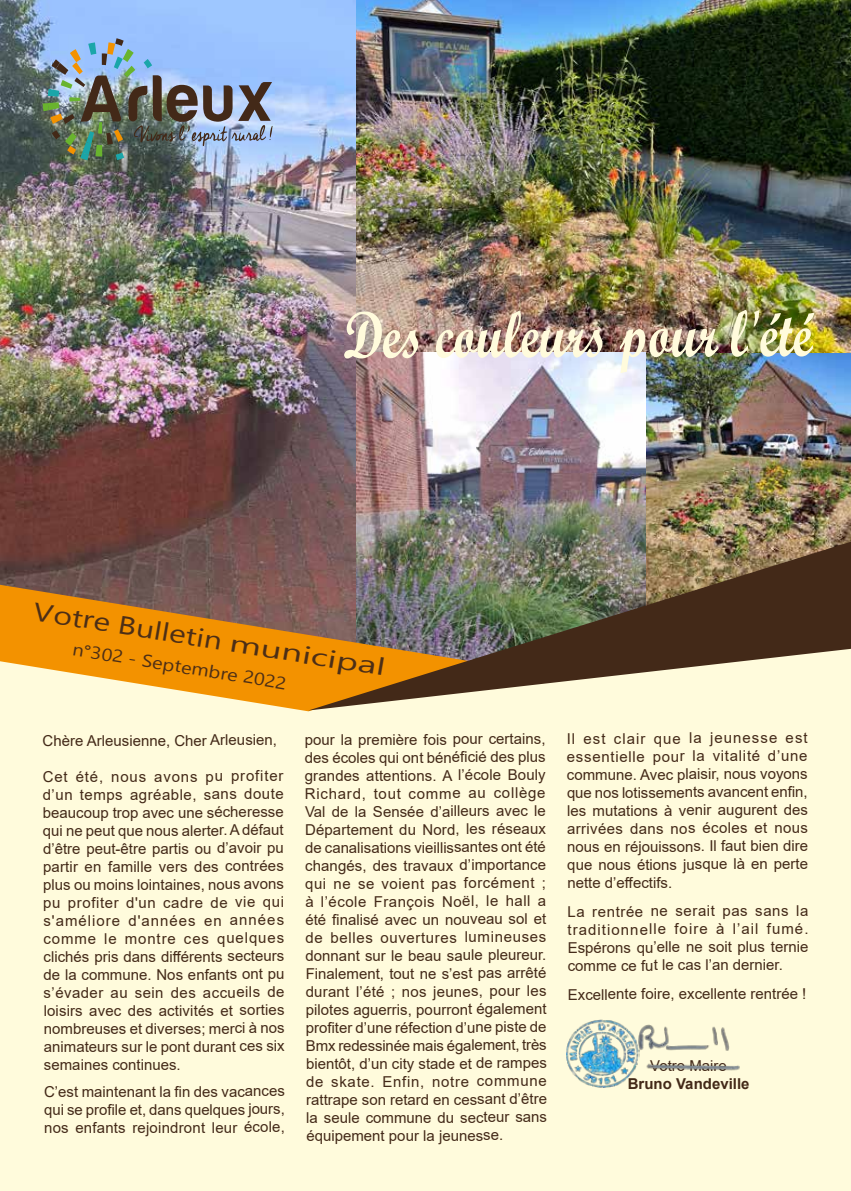
<style>
.page{position:relative;width:851px;height:1191px;background:#fff}
.page>*{position:absolute;margin:0;border:0;box-sizing:border-box;transform-origin:0 0}
.t1{font:66.15px "Script MT Bold";color:#fffbdc;scale:.78 1}
.t2{font:25.35px "Gadugi";color:#432918;scale:1.26 1}
.t3{font:17.4px "Gadugi";color:#432918;scale:1.16 1}
.t4{font:15px/18px "Arial";letter-spacing:-.005em;color:#432918;text-align:justify}
.t5{font:700 15px "Arial";letter-spacing:-.005em;color:#432918}
.s1{font-size:24px}
</style>
<div class="page">
<img style="left:356px;top:0;width:494px;height:352px">
<img style="left:645px;top:353px;width:205px;height:188px">
<img style="left:356px;top:352px;width:289px;height:189px">
<img style="left:0;top:0;width:356px;height:585px">
<div style="left:0;top:711px;width:850px;height:480px;background:#fffbdc"></div>
<svg style="left:0;top:585px;width:312px;height:126px;background:#dd9b3c"></svg>
<div style="left:312px;top:710px;width:538px;height:77px;background:#fffbdc"></div>
<img style="left:308px;top:541px;width:542px;height:169px">
<img style="left:566px;top:1018px;width:73px;height:70px">
<img style="left:636px;top:1023px;width:110px;height:53px">
<img style="left:43px;top:38px;width:229px;height:122px">
<h1 class="t1" style="left:343px;top:294px;width:602px">Des couleurs pour l'été</h1>
<h2 class="t2" style="left:37px;top:596px;width:284px;rotate:9deg">Votre Bulletin <span class="s1">municipal</span></h2>
<p class="t3" style="left:74px;top:639px;width:188px;rotate:9deg">n°302 - Septembre 2022</p>
<p class="t4" style="left:43px;top:731px;width:236px">Chère Arleusienne, Cher Arleusien,</p>
<p class="t4" style="left:43px;top:767px;width:243px">Cet été, nous avons pu profiter d’un temps agréable, sans doute beaucoup trop avec une sécheresse qui ne peut que nous alerter. A défaut d’être peut-être partis ou d’avoir pu partir en famille vers des contrées plus ou moins lointaines, nous avons pu profiter d'un cadre de vie qui s'améliore d'années en années comme le montre ces quelques clichés pris dans différents secteurs de la commune. Nos enfants ont pu s’évader au sein des accueils de loisirs avec des activités et sorties nombreuses et diverses; merci à nos animateurs sur le pont durant ces six semaines continues.</p>
<p class="t4" style="left:44px;top:1082px;width:242px">C’est maintenant la fin des vacances qui se profile et, dans quelques jours, nos enfants rejoindront leur école,</p>
<p class="t4" style="left:304px;top:730px;width:244px">pour la première fois pour certains, des écoles qui ont bénéficié des plus grandes attentions. A l’école Bouly Richard, tout comme au collège Val de la Sensée d’ailleurs avec le Département du Nord, les réseaux de canalisations vieillissantes ont été changés, des travaux d’importance qui ne se voient pas forcément ; à l’école François Noël, le hall a été finalisé avec un nouveau sol et de belles ouvertures lumineuses donnant sur le beau saule pleureur.<br>Finalement, tout ne s’est pas arrêté durant l’été ; nos jeunes, pour les pilotes aguerris, pourront également profiter d’une réfection d’une piste de Bmx redessinée mais également, très bientôt, d’un city stade et de rampes de skate. Enfin, notre commune rattrape son retard en cessant d’être la seule commune du secteur sans équipement pour la jeunesse.</p>
<p class="t4" style="left:566px;top:729px;width:243px">Il est clair que la jeunesse est essentielle pour la vitalité d’une commune. Avec plaisir, nous voyons que nos lotissements avancent enfin, les mutations à venir augurent des arrivées dans nos écoles et nous nous en réjouissons. Il faut bien dire que nous étions jusque là en perte nette d’effectifs.</p>
<p class="t4" style="left:567px;top:902px;width:242px">La rentrée ne serait pas sans la traditionnelle foire à l’ail fumé.<br>Espérons qu’elle ne soit plus ternie comme ce fut le cas l’an dernier.</p>
<p class="t4" style="left:567px;top:984px;width:240px">Excellente foire, excellente rentrée !</p>
<p class="t4" style="left:650px;top:1056px;width:78px">Votre Maire</p>
<p class="t5" style="left:627px;top:1073px;width:123px">Bruno Vandeville</p>
</div>
